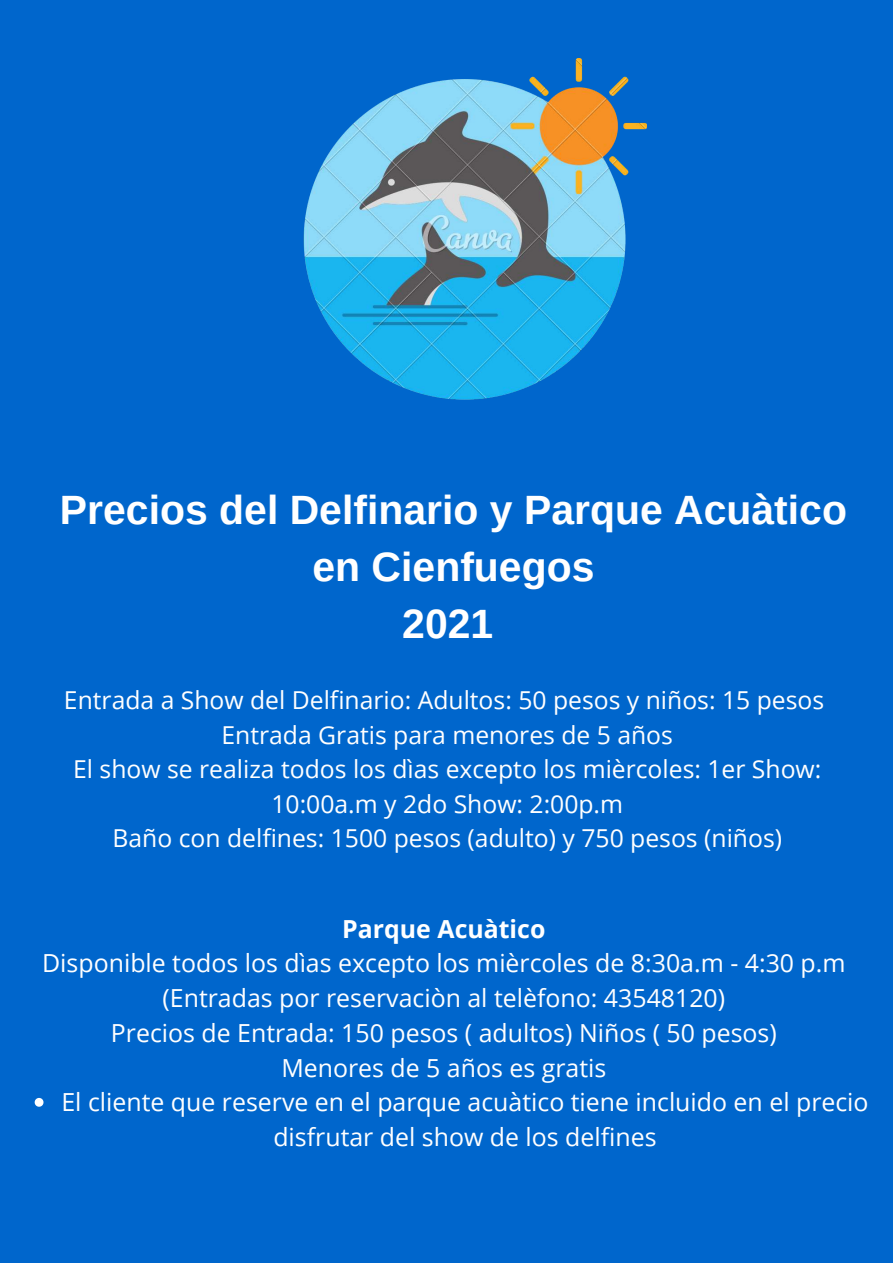
<style>
.page{position:relative;width:893px;height:1263px;background:#06c}
.page>*{position:absolute;margin:0;border:0;box-sizing:border-box;transform-origin:0 0}
.t1{font:700 40.95px/56.9px "Arimo";color:#fff;text-align:center}
.t2{font:24.9px/34.7px "Open Sans";color:#fff;text-align:center}
.t3{font:700 24.9px "Open Sans";color:#fff}
.t4{font:24.67px/34.5px "Open Sans";color:#fff;text-align:center}
</style>
<div class="page">
<img style="left:303px;top:59px;width:343px;height:341px">
<svg style="left:35px;top:1098px;width:8px;height:9px"></svg>
<h1 class="t1" style="left:60px;top:482px;width:788px">Precios del Delfinario y Parque Acuàtico en Cienfuegos<br>2021</h1>
<p class="t4" style="left:64px;top:682px;width:762px">Entrada a Show del Delfinario: Adultos: 50 pesos y niños: 15 pesos Entrada Gratis para menores de 5 años<br>El show se realiza todos los dìas excepto los mièrcoles: 1er Show:<br>10:00a.m y 2do Show: 2:00p.m<br>Baño con delfines: 1500 pesos (adulto) y 750 pesos (niños)</p>
<p class="t3" style="left:342px;top:911px;width:205px">Parque Acuàtico</p>
<p class="t2" style="left:42px;top:945px;width:805px">Disponible todos los dìas excepto los mièrcoles de 8:30a.m - 4:30 p.m (Entradas por reservaciòn al telèfono: 43548120)<br>Precios de Entrada: 150 pesos ( adultos) Niños ( 50 pesos)<br>Menores de 5 años es gratis</p>
<p class="t2" style="left:61px;top:1084px;width:808px">El cliente que reserve en el parque acuàtico tiene incluido en el precio disfrutar del show de los delfines</p>
</div>
